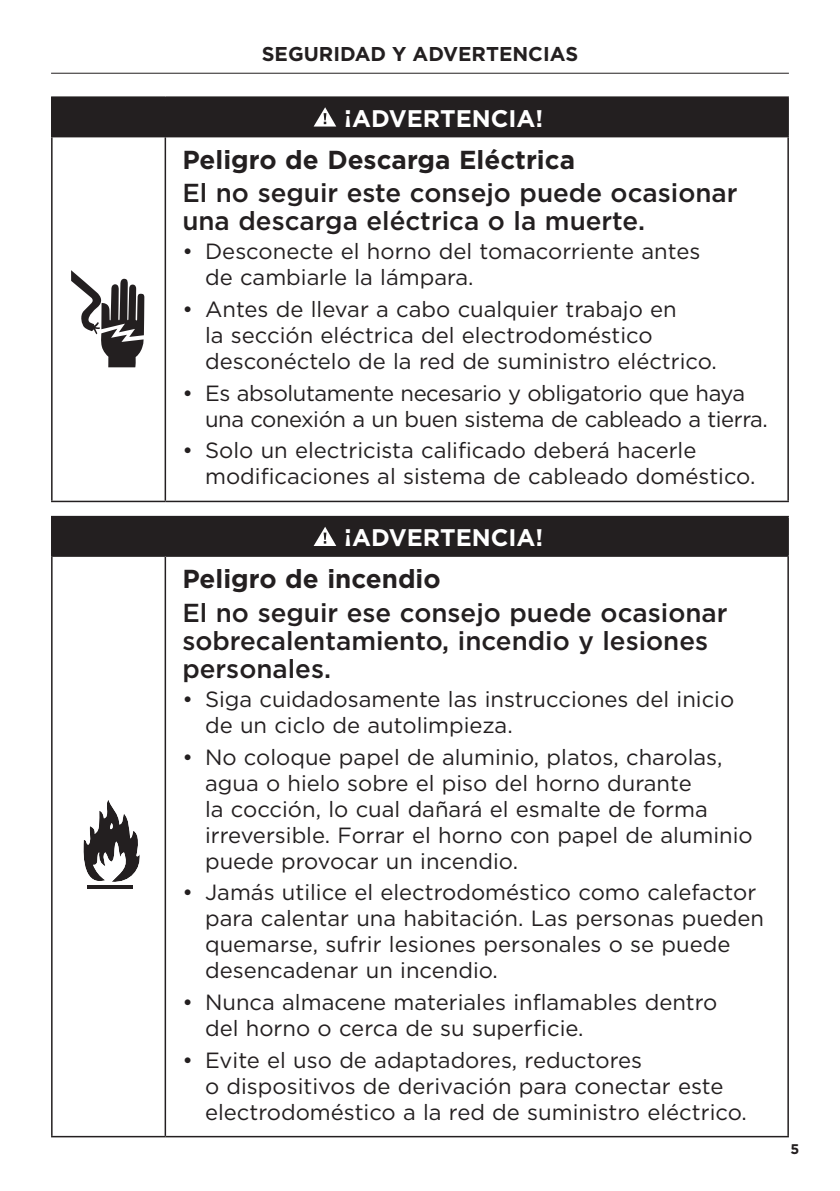
<style>
.page{position:relative;width:840px;height:1191px;background:#fff}
.page>*{position:absolute;margin:0;border:0;box-sizing:border-box;transform-origin:0 0}
.t1{font:500 26px/28px "Gotham";color:#231f20}
.t2{font:700 26px "Gotham";color:#231f20}
.t3{font:700 24px "Gotham";color:#fff}
.t4{font:22px/26px "Gotham";color:#231f20}
.t5{font:22px/26px "Gotham";letter-spacing:-.02em;color:#231f20}
.t6{font:700 20px "Gotham";color:#231f20}
.t7{font:700 14px "Gotham";color:#231f20}
</style>
<div class="page">
<hr style="left:51px;top:73px;width:737px;height:1px;background:#231f20">
<div style="left:52px;top:97px;width:735px;height:40px;background:#231f20"></div>
<hr style="left:787px;top:98px;width:1px;height:38px;background:#231f20">
<hr style="left:51px;top:137px;width:2px;height:364px;background:#231f20">
<hr style="left:164px;top:137px;width:2px;height:364px;background:#231f20">
<hr style="left:787px;top:137px;width:1px;height:364px;background:#231f20">
<hr style="left:51px;top:501px;width:114px;height:1px;background:#231f20">
<hr style="left:165px;top:501px;width:623px;height:1px;background:#231f20">
<hr style="left:51px;top:98px;width:2px;height:38px;background:#231f20">
<hr style="left:51px;top:136px;width:114px;height:1px;background:#231f20">
<hr style="left:165px;top:136px;width:623px;height:1px;background:#231f20">
<hr style="left:51px;top:96px;width:114px;height:2px;background:#231f20">
<hr style="left:165px;top:96px;width:623px;height:2px;background:#231f20">
<svg style="left:313px;top:107px;width:23px;height:20px"></svg>
<svg style="left:71px;top:270px;width:73px;height:97px"></svg>
<div style="left:52px;top:516px;width:735px;height:40px;background:#231f20"></div>
<hr style="left:787px;top:517px;width:1px;height:38px;background:#231f20">
<hr style="left:51px;top:557px;width:2px;height:578px;background:#231f20">
<hr style="left:164px;top:557px;width:2px;height:578px;background:#231f20">
<hr style="left:787px;top:557px;width:1px;height:578px;background:#231f20">
<hr style="left:51px;top:1135px;width:114px;height:2px;background:#231f20">
<hr style="left:165px;top:1135px;width:623px;height:2px;background:#231f20">
<hr style="left:51px;top:517px;width:2px;height:38px;background:#231f20">
<hr style="left:51px;top:555px;width:114px;height:2px;background:#231f20">
<hr style="left:165px;top:555px;width:623px;height:2px;background:#231f20">
<hr style="left:51px;top:516px;width:114px;height:1px;background:#231f20">
<hr style="left:165px;top:516px;width:623px;height:1px;background:#231f20">
<svg style="left:313px;top:527px;width:23px;height:19px"></svg>
<svg style="left:83px;top:800px;width:57px;height:89px"></svg>
<hr style="left:87px;top:885px;width:46px;height:3px;background:#231f20">
<p class="t6" style="left:262px;top:41px;width:318px">SEGURIDAD Y ADVERTENCIAS</p>
<p class="t3" style="left:344px;top:102px;width:200px">¡ADVERTENCIA!</p>
<p class="t2" style="left:182px;top:142px;width:394px">Peligro de Descarga Eléctrica</p>
<p class="t1" style="left:182px;top:179px;width:556px">El no seguir este consejo puede ocasionar una descarga eléctrica o la muerte.</p>
<p class="t4" style="left:205px;top:238px;width:496px;text-indent:-23px">• Desconecte el horno del tomacorriente antes de cambiarle la lámpara.</p>
<p class="t4" style="left:205px;top:296px;width:513px;text-indent:-23px">• Antes de llevar a cabo cualquier trabajo en<br>la sección eléctrica del electrodoméstico desconéctelo de la red de suministro eléctrico.</p>
<p class="t5" style="left:205px;top:379px;width:564px;text-indent:-23px">• Es absolutamente necesario y obligatorio que haya una conexión a un buen sistema de cableado a tierra.</p>
<p class="t4" style="left:205px;top:437px;width:551px;text-indent:-23px">• Solo un electricista calificado deberá hacerle modificaciones al sistema de cableado doméstico.</p>
<p class="t3" style="left:344px;top:521px;width:200px">¡ADVERTENCIA!</p>
<p class="t2" style="left:182px;top:562px;width:260px">Peligro de incendio</p>
<p class="t1" style="left:182px;top:598px;width:546px">El no seguir ese consejo puede ocasionar sobrecalentamiento, incendio y lesiones personales.</p>
<p class="t4" style="left:205px;top:685px;width:530px;text-indent:-23px">• Siga cuidadosamente las instrucciones del inicio de un ciclo de autolimpieza.</p>
<p class="t4" style="left:205px;top:743px;width:549px;text-indent:-23px">• No coloque papel de aluminio, platos, charolas, agua o hielo sobre el piso del horno durante<br>la cocción, lo cual dañará el esmalte de forma irreversible. Forrar el horno con papel de aluminio puede provocar un incendio.</p>
<p class="t4" style="left:205px;top:879px;width:560px;text-indent:-23px">• Jamás utilice el electrodoméstico como calefactor para calentar una habitación. Las personas pueden quemarse, sufrir lesiones personales o se puede desencadenar un incendio.</p>
<p class="t4" style="left:205px;top:988px;width:513px;text-indent:-23px">• Nunca almacene materiales inflamables dentro del horno o cerca de su superficie.</p>
<p class="t4" style="left:205px;top:1046px;width:543px;text-indent:-23px">• Evite el uso de adaptadores, reductores<br>o dispositivos de derivación para conectar este electrodoméstico a la red de suministro eléctrico.</p>
<p class="t7" style="left:790px;top:1139px;width:10px">5</p>
</div>
